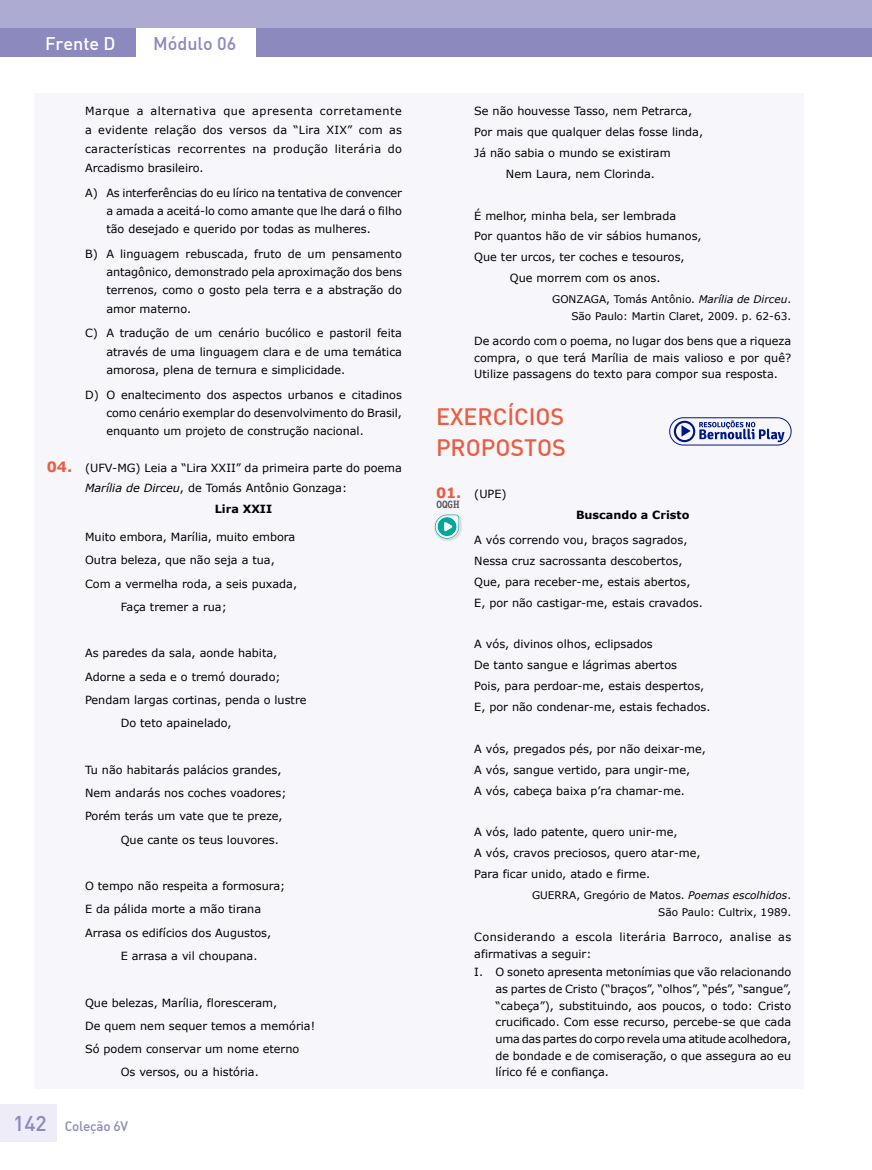
<style>
.page{position:relative;width:872px;height:1170px;background:#fff}
.page>*{position:absolute;margin:0;border:0;box-sizing:border-box;transform-origin:0 0}
.t1{font:500 23.25px/30.2px "DIN";color:#eb5d40}
.t2{font:500 18px "DIN";color:#8b89be}
.t3{font:500 18px "DIN";color:#fff}
.t4{font:500 13.5px "DIN Alternate";letter-spacing:-.02em;color:#8b89be}
.t5{font:11.25px/20.9px "Verdana";color:#000;text-align:justify}
.t6{font:11.25px/16.6px "Verdana";letter-spacing:.035em;color:#000}
.t7{font:700 11.25px "Verdana";color:#000}
.t8{font:10.5px/16.6px "Verdana";color:#000;text-align:right}
.t9{font:700 10.5px "Aaux Office";color:#575756}
.s1{font-weight:700;font-size:14.25px;color:#eb5d40}
.s2{font-style:italic}
.s3{font-family:"DIN";font-size:21px}
</style>
<div class="page">
<div style="left:0;top:28px;width:136px;height:28px;background:#8b89be"></div>
<div style="left:256px;top:28px;width:616px;height:28px;background:#8b89be"></div>
<div style="left:0;top:0;width:872px;height:28px;background:#adabd2"></div>
<div style="left:0;top:1104px;width:57px;height:37px;background:#edecf7"></div>
<div style="left:34px;top:94px;width:769px;height:995px;background:#f7f6fb"></div>
<div style="left:669px;top:417px;width:122px;height:28px;border:1px solid #001789;border-radius:14px"></div>
<svg style="left:674px;top:420px;width:110px;height:22px"></svg>
<img style="left:434px;top:515px;width:28px;height:26px">
<svg style="left:435px;top:514px;width:24px;height:24px"></svg>
<h2 class="t3" style="left:45px;top:32px;width:72px">Frente D</h2>
<h2 class="t2" style="left:153px;top:32px;width:85px">Módulo 06</h2>
<p class="t5" style="left:85px;top:101px;width:318px;line-height:19px">Marque a alternativa que apresenta corretamente a evidente relação dos versos da “Lira XIX” com as características recorrentes na produção literária do Arcadismo brasileiro.</p>
<p class="t5" style="left:106px;top:183px;width:297px;line-height:18.3px;text-indent:-21px">A) As interferências do eu lírico na tentativa de convencer a amada a aceitá-lo como amante que lhe dará o filho tão desejado e querido por todas as mulheres.</p>
<p class="t5" style="left:106px;top:244px;width:297px;line-height:18.3px;text-indent:-21px">B) A linguagem rebuscada, fruto de um pensamento antagônico, demonstrado pela aproximação dos bens terrenos, como o gosto pela terra e a abstração do amor materno.</p>
<p class="t5" style="left:106px;top:324px;width:297px;line-height:18.3px;text-indent:-21px">C) A tradução de um cenário bucólico e pastoril feita através de uma linguagem clara e de uma temática amorosa, plena de ternura e simplicidade.</p>
<p class="t5" style="left:106px;top:385px;width:297px;line-height:18.3px;text-indent:-21px">D) O enaltecimento dos aspectos urbanos e citadinos como cenário exemplar do desenvolvimento do Brasil, enquanto um projeto de construção nacional.</p>
<p class="t5" style="left:85px;top:458px;width:318px;line-height:19.8px;text-indent:-38px"><span class="s1">04.</span> (UFV-MG) Leia a “Lira XXII” da primeira parte do poema<br><span class="s2">Marília de Dirceu</span>, de Tomás Antônio Gonzaga:</p>
<p class="t7" style="left:215px;top:501px;width:59px">Lira XXII</p>
<p class="t5" style="left:85px;top:526px;width:212px">Muito embora, Marília, muito embora</p>
<p class="t5" style="left:85px;top:549px;width:191px">Outra beleza, que não seja a tua,</p>
<p class="t5" style="left:85px;top:573px;width:214px">Com a vermelha roda, a seis puxada,</p>
<p class="t5" style="left:121px;top:596px;width:108px">Faça tremer a rua;</p>
<p class="t5" style="left:85px;top:642px;width:194px">As paredes da sala, aonde habita,</p>
<p class="t5" style="left:85px;top:666px;width:197px">Adorne a seda e o tremó dourado;</p>
<p class="t5" style="left:85px;top:689px;width:223px">Pendam largas cortinas, penda o lustre</p>
<p class="t5" style="left:121px;top:712px;width:112px">Do teto apainelado,</p>
<p class="t5" style="left:85px;top:759px;width:198px">Tu não habitarás palácios grandes,</p>
<p class="t5" style="left:85px;top:782px;width:203px">Nem andarás nos coches voadores;</p>
<p class="t5" style="left:85px;top:805px;width:199px">Porém terás um vate que te preze,</p>
<p class="t5" style="left:121px;top:828px;width:160px">Que cante os teus louvores.</p>
<p class="t5" style="left:85px;top:875px;width:202px">O tempo não respeita a formosura;</p>
<p class="t5" style="left:85px;top:898px;width:178px">E da pálida morte a mão tirana</p>
<p class="t5" style="left:85px;top:922px;width:188px">Arrasa os edifícios dos Augustos,</p>
<p class="t5" style="left:121px;top:945px;width:138px">E arrasa a vil choupana.</p>
<p class="t5" style="left:85px;top:991px;width:194px">Que belezas, Marília, floresceram,</p>
<p class="t5" style="left:85px;top:1015px;width:231px">De quem nem sequer temos a memória!</p>
<p class="t5" style="left:85px;top:1038px;width:216px">Só podem conservar um nome eterno</p>
<p class="t5" style="left:121px;top:1061px;width:140px">Os versos, ou a história.</p>
<p class="t4" style="left:13px;top:1117px;width:116px"><span class="s3">142</span> Coleção 6V</p>
<p class="t5" style="left:474px;top:100px;width:219px">Se não houvesse Tasso, nem Petrarca,</p>
<p class="t5" style="left:474px;top:121px;width:230px">Por mais que qualquer delas fosse linda,</p>
<p class="t5" style="left:474px;top:142px;width:198px">Já não sabia o mundo se existiram</p>
<p class="t5" style="left:506px;top:163px;width:150px">Nem Laura, nem Clorinda.</p>
<p class="t5" style="left:474px;top:205px;width:203px">É melhor, minha bela, ser lembrada</p>
<p class="t5" style="left:474px;top:226px;width:229px">Por quantos hão de vir sábios humanos,</p>
<p class="t5" style="left:474px;top:247px;width:212px">Que ter urcos, ter coches e tesouros,</p>
<p class="t5" style="left:510px;top:267px;width:152px">Que morrem com os anos.</p>
<p class="t8" style="left:552px;top:291px;width:240px">GONZAGA, Tomás Antônio. <span class="s2">Marília de Dirceu</span>.<br>São Paulo: Martin Claret, 2009. p. 62-63.</p>
<p class="t5" style="left:474px;top:332px;width:318px;line-height:16.6px">De acordo com o poema, no lugar dos bens que a riqueza compra, o que terá Marília de mais valioso e por quê?<br>Utilize passagens do texto para compor sua resposta.</p>
<h1 class="t1" style="left:436px;top:401px;width:131px">EXERCÍCIOS<br>PROPOSTOS</h1>
<p class="t5" style="left:436px;top:483px;width:72px"><span class="s1">01.</span> (UPE)</p>
<p class="t7" style="left:576px;top:506px;width:115px">Buscando a Cristo</p>
<p class="t5" style="left:474px;top:529px;width:230px;text-align:left">A vós correndo vou, braços sagrados, Nessa cruz sacrossanta descobertos, Que, para receber-me, estais abertos, E, por não castigar-me, estais cravados.</p>
<p class="t5" style="left:474px;top:633px;width:238px;text-align:left">A vós, divinos olhos, eclipsados<br>De tanto sangue e lágrimas abertos<br>Pois, para perdoar-me, estais despertos, E, por não condenar-me, estais fechados.</p>
<p class="t5" style="left:474px;top:738px;width:233px;text-align:left">A vós, pregados pés, por não deixar-me,<br>A vós, sangue vertido, para ungir-me,<br>A vós, cabeça baixa p’ra chamar-me.</p>
<p class="t5" style="left:474px;top:821px;width:228px;text-align:left">A vós, lado patente, quero unir-me,<br>A vós, cravos preciosos, quero atar-me,<br>Para ficar unido, atado e firme.</p>
<p class="t8" style="left:532px;top:886px;width:260px">GUERRA, Gregório de Matos. <span class="s2">Poemas escolhidos</span>.<br>São Paulo: Cultrix, 1989.</p>
<p class="t6" style="left:474px;top:928px;width:318px">Considerando a escola literária Barroco, analise as afirmativas a seguir:</p>
<p class="t5" style="left:495px;top:963px;width:297px;line-height:16.6px;text-indent:-21px">I. O soneto apresenta metonímias que vão relacionando as partes de Cristo (“braços”, “olhos”, “pés”, “sangue”, “cabeça”), substituindo, aos poucos, o todo: Cristo crucificado. Com esse recurso, percebe-se que cada uma das partes do corpo revela uma atitude acolhedora, de bondade e de comiseração, o que assegura ao eu lírico fé e confiança.</p>
<p class="t9" style="left:436px;top:498px;width:25px">OQGH</p>
</div>
